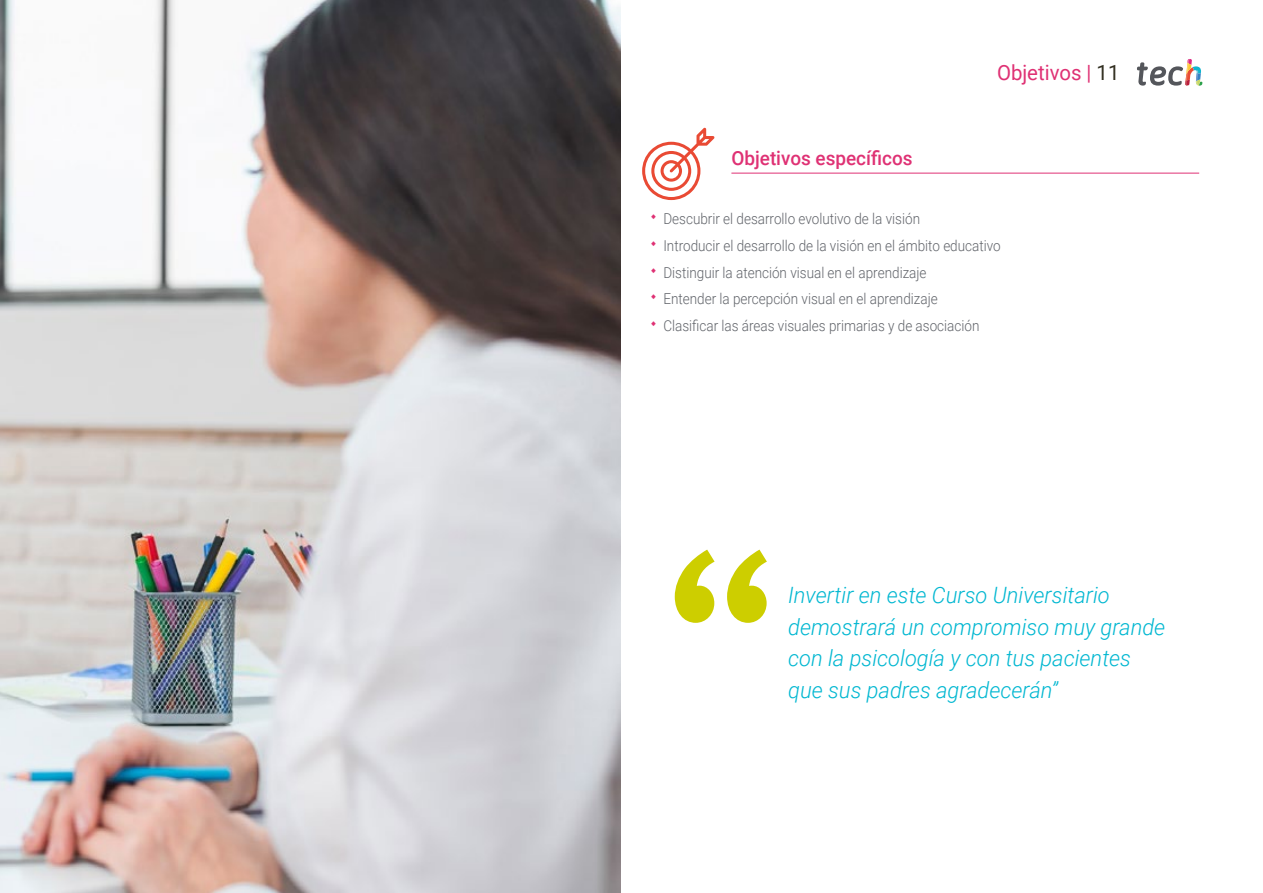
<style>
.page{position:relative;width:1263px;height:893px;background:#fff}
.page>*{position:absolute;margin:0;border:0;box-sizing:border-box;transform-origin:0 0}
.t1{font:italic 300 22.5px/31.5px "Roboto";color:#00b7d1}
.t2{font:21px "Roboto";color:#df3174}
.t3{font:500 19.5px "Roboto";color:#df3174}
.t4{font:300 15px/26.7px "Roboto";color:#61646a;scale:.9 1}
.s1{color:#312e20}
</style>
<div class="page">
<img style="left:0;top:0;width:621px;height:893px">
<svg style="left:675px;top:550px;width:92px;height:73px"></svg>
<hr style="left:731px;top:173px;width:468px;height:1px;background:#df3174">
<svg style="left:642px;top:128px;width:72px;height:72px"></svg>
<svg style="left:1137px;top:59px;width:65px;height:27px"></svg>
<h3 class="t3" style="left:731px;top:144px;width:183px">Objetivos específicos</h3>
<h2 class="t2" style="left:997px;top:57px;width:124px">Objetivos | <span class="s1">11</span></h2>
<p class="t4" style="left:663px;top:205px;width:376px">Descubrir el desarrollo evolutivo de la visión<br>Introducir el desarrollo de la visión en el ámbito educativo Distinguir la atención visual en el aprendizaje<br>Entender la percepción visual en el aprendizaje<br>Clasificar las áreas visuales primarias y de asociación</p>
<h1 class="t1" style="left:788px;top:578px;width:379px">Invertir en este Curso Universitario demostrará un compromiso muy grande con la psicología y con tus pacientes que sus padres agradecerán”</h1>
</div>
